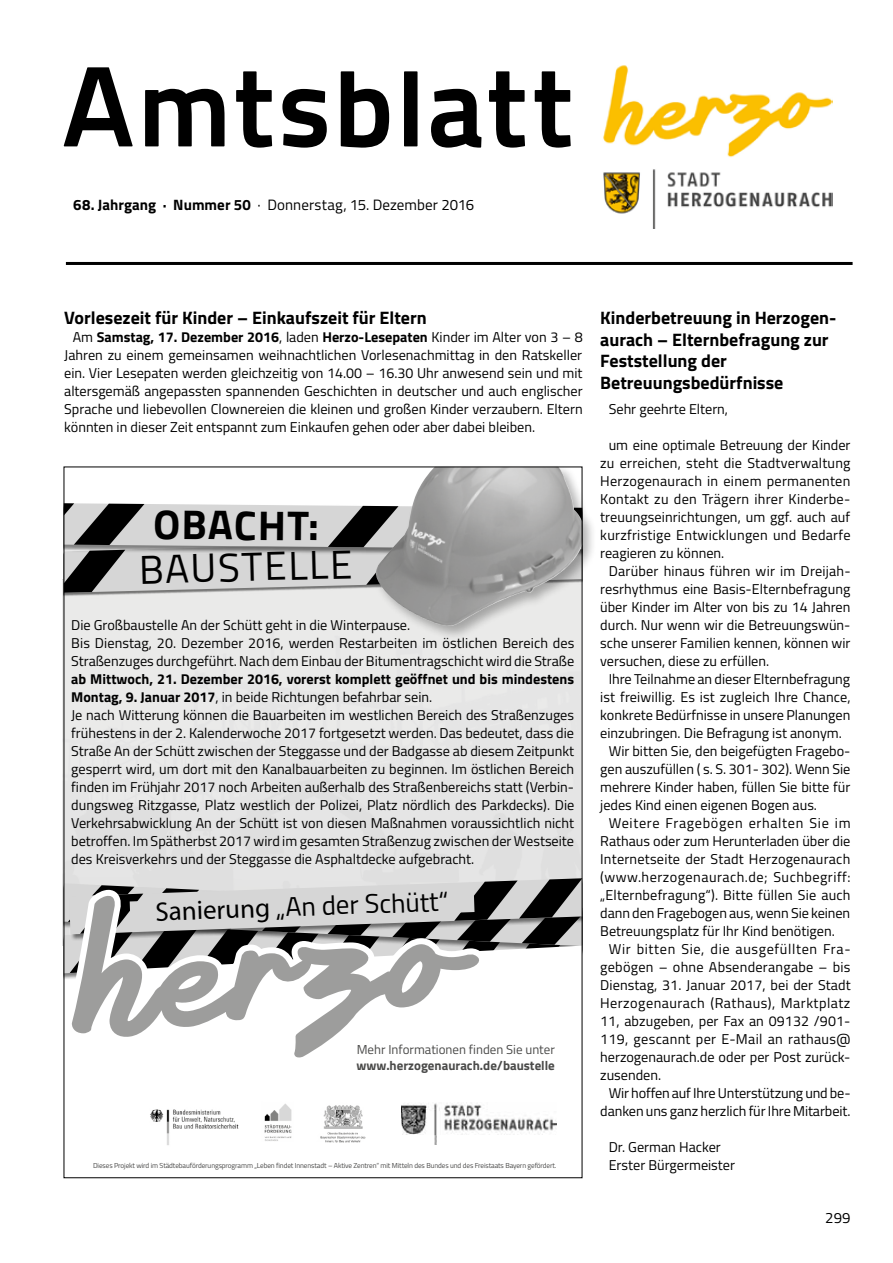
<style>
.page{position:relative;width:893px;height:1263px;background:#fff}
.page>*{position:absolute;margin:0;border:0;box-sizing:border-box;transform-origin:0 0}
.t1{font:700 41.7px "Titillium";color:#000}
.t2{font:40.35px "Titillium";color:#000}
.t3{font:26.85px "Titillium";color:#000}
.t4{font:700 18px/21.6px "Titillium";color:#000}
.t5{font:15px "Titillium";letter-spacing:.005em;color:#000}
.t6{font:14.25px/18px "Titillium";color:#000}
.t7{font:14.25px "Titillium";letter-spacing:.02em;color:#000}
.t8{font:14.25px "Titillium";letter-spacing:.035em;color:#000}
.t9{font:14.25px "Titillium";letter-spacing:.045em;color:#000}
.t10{font:12.9px "Titillium";color:#4a4a49}
.t11{font:700 12.9px "Titillium";color:#4a4a49}
.t12{font:7.2px "Titillium";letter-spacing:-.015em;color:#4a4a49}
.s1{font-weight:700}
.s2{font-family:"Myriad Pro"}
</style>
<div class="page">
<hr style="left:66px;top:262px;width:787px;height:3px;background:#000">
<svg style="left:64px;top:67px;width:507px;height:81px"></svg>
<img style="left:603px;top:65px;width:229px;height:164px">
<div style="left:63px;top:593px;width:517px;height:352px;background:#e5e5e5"></div>
<svg style="left:66px;top:878px;width:517px;height:95px;background:#979797"></svg>
<svg style="left:486px;top:946px;width:94px;height:27px"></svg>
<svg style="left:66px;top:890px;width:420px;height:89px;background:#adadad"></svg>
<svg style="left:71px;top:893px;width:411px;height:165px"></svg>
<img style="left:402px;top:1103px;width:154px;height:41px">
<img style="left:264px;top:1103px;width:28px;height:38px">
<img style="left:320px;top:1105px;width:46px;height:37px">
<img style="left:150px;top:1109px;width:89px;height:36px">
<div style="left:64px;top:537px;width:518px;height:65px;background:#000;opacity:.5"></div>
<svg style="left:62px;top:503px;width:311px;height:90px;background:#b0b0b0"></svg>
<div style="left:373px;top:463px;width:224px;height:178px;background:#000;opacity:.3"></div>
<img style="left:404px;top:469px;width:31px;height:66px">
<p class="t5" style="left:73px;top:194px;width:402px"><span class="s1">68. Jahrgang · Nummer 50</span> · Donnerstag, 15. Dezember 2016</p>
<p class="t4" style="left:64px;top:306px;width:364px">Vorlesezeit für Kinder – Einkaufszeit für Eltern</p>
<p class="t6" style="left:64px;top:327px;width:520px;text-align:justify;text-indent:8px">Am <span class="s1">Samstag, 17. Dezember 2016</span>, laden <span class="s1">Herzo-Lesepaten</span> Kinder im Alter von 3 – 8<br>Jahren zu einem gemeinsamen weihnachtlichen Vorlesenachmittag in den Ratskeller ein. Vier Lesepaten werden gleichzeitig von 14.00 – 16.30 Uhr anwesend sein und mit altersgemäß angepassten spannenden Geschichten in deutscher und auch englischer Sprache und liebevollen Clownereien die kleinen und großen Kinder verzaubern. Eltern könnten in dieser Zeit entspannt zum Einkaufen gehen oder aber dabei bleiben.</p>
<h1 class="t1" style="left:153px;top:493px;width:168px">OBACHT:</h1>
<h2 class="t2" style="left:138px;top:541px;width:215px;rotate:-2deg">BAUSTELLE</h2>
<p class="t6" style="left:71px;top:615px;width:505px">Die Großbaustelle An der Schütt geht in die Winterpause.<br>Bis Dienstag, 20. Dezember 2016, werden Restarbeiten im östlichen Bereich des<br>Straßenzuges durchgeführt. Nach dem Einbau der Bitumentragschicht wird die Straße</p>
<p class="t6" style="left:71px;top:669px;width:505px"><span class="s1">ab Mittwoch, 21. Dezember 2016, vorerst komplett geöffnet und bis mindestens Montag, 9. Januar 2017</span>, in beide Richtungen befahrbar sein.<br>Je nach Witterung können die Bauarbeiten im westlichen Bereich des Straßenzuges frühestens in der 2. Kalenderwoche 2017 fortgesetzt werden. Das bedeutet, dass die Straße An der Schütt zwischen der Steggasse und der Badgasse ab diesem Zeitpunkt gesperrt wird, um dort mit den Kanalbauarbeiten zu beginnen. Im östlichen Bereich finden im Frühjahr 2017 noch Arbeiten außerhalb des Straßenbereichs statt (Verbin&shy;dungsweg Ritzgasse, Platz westlich der Polizei, Platz nördlich des Parkdecks). Die Verkehrsabwicklung An der Schütt ist von diesen Maßnahmen voraussichtlich nicht betroffen. Im Spätherbst 2017 wird im gesamten Straßenzug zwischen der Westseite des Kreisverkehrs und der Steggasse die Asphaltdecke aufgebracht.</p>
<h3 class="t3" style="left:155px;top:892px;width:295px;rotate:-2deg"><span class="s2">Sanierung</span> „An der Schütt“</h3>
<p class="t10" style="left:357px;top:1040px;width:200px">Mehr Informationen finden Sie unter</p>
<p class="t11" style="left:357px;top:1055px;width:200px">www.herzogenaurach.de/baustelle</p>
<p class="t12" style="left:93px;top:1160px;width:465px">Dieses Projekt wird im Städtebauförderungsprogramm „Leben findet Innenstadt – Aktive Zentren“ mit Mitteln des Bundes und des Freistaats Bayern gefördert.</p>
<p class="t4" style="left:600px;top:306px;width:238px">Kinderbetreuung in Herzogen&shy;aurach – Elternbefragung zur<br>Feststellung der<br>Betreuungsbedürfnisse</p>
<p class="t6" style="left:609px;top:399px;width:121px">Sehr geehrte Eltern,</p>
<p class="t6" style="left:609px;top:435px;width:243px">um eine optimale Betreuung der Kinder</p>
<p class="t6" style="left:600px;top:453px;width:252px">zu erreichen, steht die Stadtverwaltung</p>
<p class="t7" style="left:600px;top:471px;width:252px">Herzogenaurach in einem permanenten</p>
<p class="t7" style="left:600px;top:489px;width:252px">Kontakt zu den Trägern ihrer Kinderbe-</p>
<p class="t6" style="left:600px;top:507px;width:252px">treuungseinrichtungen, um ggf. auch auf</p>
<p class="t7" style="left:600px;top:525px;width:252px">kurzfristige Entwicklungen und Bedarfe</p>
<p class="t6" style="left:600px;top:543px;width:126px">reagieren zu können.</p>
<p class="t6" style="left:609px;top:561px;width:243px">Darüber hinaus führen wir im Dreijah-</p>
<p class="t6" style="left:600px;top:579px;width:252px">resrhythmus eine Basis-Elternbefragung</p>
<p class="t6" style="left:600px;top:597px;width:252px">über Kinder im Alter von bis zu 14 Jahren</p>
<p class="t6" style="left:600px;top:615px;width:252px">durch. Nur wenn wir die Betreuungswün-</p>
<p class="t6" style="left:600px;top:633px;width:252px">sche unserer Familien kennen, können wir</p>
<p class="t6" style="left:600px;top:651px;width:170px">versuchen, diese zu erfüllen.</p>
<p class="t6" style="left:609px;top:669px;width:243px">Ihre Teilnahme an dieser Elternbefragung</p>
<p class="t6" style="left:600px;top:687px;width:252px">ist freiwillig. Es ist zugleich Ihre Chance,</p>
<p class="t6" style="left:600px;top:705px;width:252px">konkrete Bedürfnisse in unsere Planungen</p>
<p class="t6" style="left:600px;top:723px;width:243px">einzubringen. Die Befragung ist anonym.</p>
<p class="t6" style="left:609px;top:741px;width:243px">Wir bitten Sie, den beigefügten Fragebo-</p>
<p class="t6" style="left:600px;top:759px;width:252px">gen auszufüllen ( s. S. 301- 302). Wenn Sie</p>
<p class="t6" style="left:600px;top:777px;width:252px">mehrere Kinder haben, füllen Sie bitte für</p>
<p class="t6" style="left:600px;top:795px;width:218px">jedes Kind einen eigenen Bogen aus.</p>
<p class="t9" style="left:609px;top:813px;width:243px">Weitere Fragebögen erhalten Sie im</p>
<p class="t6" style="left:600px;top:831px;width:252px">Rathaus oder zum Herunterladen über die</p>
<p class="t6" style="left:600px;top:849px;width:252px">Internetseite der Stadt Herzogenaurach</p>
<p class="t8" style="left:600px;top:867px;width:252px">(www.herzogenaurach.de; Suchbegriff:</p>
<p class="t6" style="left:600px;top:885px;width:252px">„Elternbefragung“). Bitte füllen Sie auch</p>
<p class="t6" style="left:600px;top:903px;width:251px">dann den Fragebogen aus, wenn Sie keinen</p>
<p class="t6" style="left:600px;top:921px;width:236px">Betreuungsplatz für Ihr Kind benötigen.</p>
<p class="t9" style="left:609px;top:939px;width:243px">Wir bitten Sie, die ausgefüllten Fra-</p>
<p class="t7" style="left:600px;top:957px;width:252px">gebögen – ohne Absenderangabe – bis</p>
<p class="t6" style="left:600px;top:975px;width:252px">Dienstag, 31. Januar 2017, bei der Stadt</p>
<p class="t8" style="left:600px;top:993px;width:252px">Herzogenaurach (Rathaus), Marktplatz</p>
<p class="t6" style="left:600px;top:1011px;width:252px">11, abzugeben, per Fax an 09132 /901-</p>
<p class="t7" style="left:600px;top:1029px;width:252px">119, gescannt per E-Mail an rathaus@</p>
<p class="t6" style="left:600px;top:1047px;width:252px">herzogenaurach.de oder per Post zurück-</p>
<p class="t6" style="left:600px;top:1065px;width:62px">zusenden.</p>
<p class="t6" style="left:609px;top:1083px;width:243px">Wir hoffen auf Ihre Unterstützung und be-</p>
<p class="t6" style="left:600px;top:1101px;width:252px">danken uns ganz herzlich für Ihre Mitarbeit.</p>
<p class="t6" style="left:609px;top:1137px;width:128px">Dr. German Hacker<br>Erster Bürgermeister</p>
<p class="t5" style="left:825px;top:1206px;width:27px">299</p>
</div>
